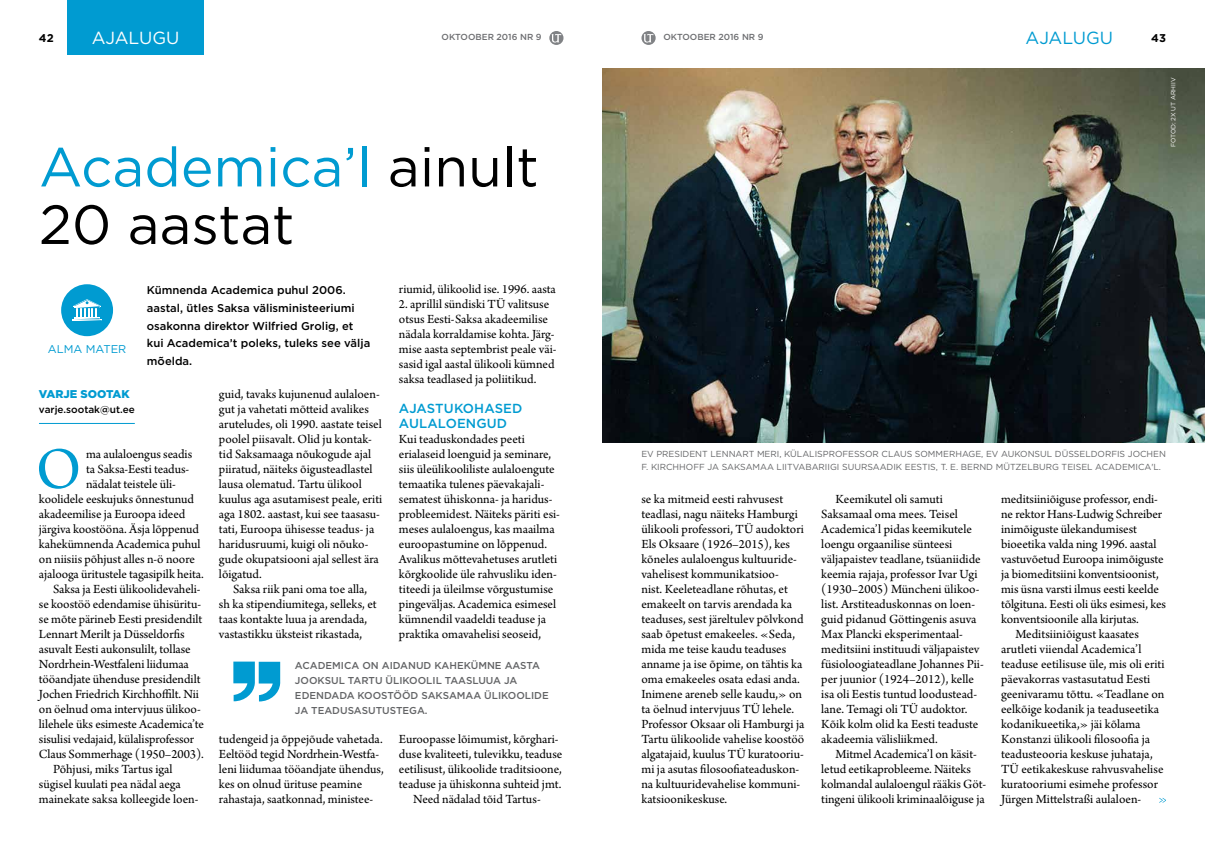
<style>
.page{position:relative;width:1205px;height:851px;background:#fff}
.page>*{position:absolute;margin:0;border:0;box-sizing:border-box;transform-origin:0 0}
.t1{font:61.62px "Arno Pro";color:#009bd1}
.t2{font:55px/57.5px "Gotham";color:#000}
.t3{font:17.5px "Gotham";color:#fff}
.t4{font:17.5px "Gotham";color:#009bd1}
.t5{font:13.12px/15px "Arno Pro";letter-spacing:-.005em;color:#000}
.t6{font:500 13.12px/15px "Gotham";letter-spacing:.01em;color:#009bd1}
.t7{font:500 11.25px/17.5px "Gotham";color:#000}
.t8{font:900 11.25px "Gotham";color:#009bd1}
.t9{font:11.25px "Gotham";color:#009bd1}
.t10{font:700 11.25px "Gotham";color:#000}
.t11{font:500 10px/15px "Gotham";color:#636466}
.t12{font:500 10px "Gotham";color:#000}
.t13{font:8.75px/12.5px "Gotham";color:#636466}
.t14{font:500 8.75px "Gotham";color:#6d6e71}
.t15{font:6.25px "Gotham";color:#fff}
.s1{color:#009bd1}
</style>
<div class="page">
<svg style="left:1159px;top:797px;width:7px;height:5px"></svg>
<hr style="left:39px;top:423px;width:96px;height:1px;background:#009bd1">
<svg style="left:233px;top:661px;width:47px;height:40px"></svg>
<img style="left:602px;top:68px;width:603px;height:374px">
<div style="left:61px;top:284px;width:52px;height:52px;background:#009bd1;border-radius:50%"></div>
<svg style="left:72px;top:299px;width:30px;height:22px"></svg>
<svg style="left:641px;top:31px;width:15px;height:14px"></svg>
<svg style="left:549px;top:31px;width:14px;height:14px"></svg>
<div style="left:67px;top:0;width:137px;height:54px;background:#009bd1"></div>
<p class="t10" style="left:39px;top:30px;width:16px">42</p>
<h3 class="t3" style="left:92px;top:26px;width:89px">AJALUGU</h3>
<p class="t14" style="left:441px;top:32px;width:102px">OKTOOBER 2016 NR 9</p>
<p class="t14" style="left:663px;top:32px;width:102px">OKTOOBER 2016 NR 9</p>
<h3 class="t4" style="left:1025px;top:26px;width:89px">AJALUGU</h3>
<p class="t10" style="left:1151px;top:30px;width:16px">43</p>
<h2 class="t2" style="left:39px;top:137px;width:501px"><span class="s1">Academica’l</span> ainult<br>20 aastat</h2>
<p class="t5" style="left:399px;top:282px;width:158px">riumid, ülikoolid ise. 1996. aasta</p>
<p class="t5" style="left:399px;top:297px;width:159px">2. aprillil sündiski TÜ valitsuse otsus Eesti-Saksa akadeemilise nädala korraldamise kohta. Järg&shy;mise aasta septembrist peale väi&shy;sasid igal aastal ülikooli kümned saksa teadlased ja poliitikud.</p>
<p class="t6" style="left:399px;top:400px;width:125px">AJASTUKOHASED<br>AULALOENGUD</p>
<p class="t5" style="left:399px;top:432px;width:163px">Kui teaduskondades peeti erialaseid loenguid ja seminare, siis üleülikooliliste aulaloengute temaatika tulenes päevakajali&shy;sematest ühiskonna- ja haridus&shy;probleemidest. Näiteks päriti esi&shy;meses aulaloengus, kas maailma euroopastumine on lõppenud.<br>Avalikus mõttevahetuses arutleti kõrgkoolide üle rahvusliku iden&shy;titeedi ja üleilmse võrgustumise pingeväljas. Academica esimesel kümnendil vaadeldi teaduse ja praktika omavahelisi seoseid,</p>
<p class="t7" style="left:147px;top:281px;width:225px">Kümnenda Academica puhul 2006. aastal, ütles Saksa välisministeeriumi osakonna direktor Wilfried Grolig, et kui Academica’t poleks, tuleks see välja mõelda.</p>
<p class="t9" style="left:48px;top:341px;width:80px">ALMA MATER</p>
<p class="t5" style="left:219px;top:387px;width:165px">guid, tavaks kujunenud aulaloen&shy;gut ja vahetati mõtteid avalikes aruteludes, oli 1990. aastate teisel poolel piisavalt. Olid ju kontak&shy;tid Saksamaaga nõukogude ajal piiratud, näiteks õigusteadlastel lausa olematud. Tartu ülikool kuulus aga asutamisest peale, eriti aga 1802. aastast, kui see taasasu&shy;tati, Euroopa ühisesse teadus- ja haridusruumi, kuigi oli nõuko&shy;gude okupatsiooni ajal sellest ära lõigatud.</p>
<p class="t5" style="left:219px;top:582px;width:159px;text-indent:14px">Saksa riik pani oma toe alla, sh ka stipendiumitega, selleks, et taas kontakte luua ja arendada, vastastikku üksteist rikastada,</p>
<p class="t8" style="left:39px;top:386px;width:92px">VARJE SOOTAK</p>
<p class="t12" style="left:39px;top:402px;width:97px">varje.sootak@ut.ee</p>
<h1 class="t1" style="left:36px;top:434px;width:48px">O</h1>
<p class="t5" style="left:86px;top:447px;width:108px">ma aulaloengus seadis</p>
<p class="t5" style="left:86px;top:462px;width:105px">ta Saksa-Eesti teadus-</p>
<p class="t5" style="left:86px;top:477px;width:91px">nädalat teistele üli-</p>
<p class="t5" style="left:39px;top:492px;width:157px">koolidele eeskujuks õnnestunud</p>
<p class="t5" style="left:39px;top:507px;width:148px">akadeemilise ja Euroopa ideed</p>
<p class="t5" style="left:39px;top:522px;width:162px">järgiva koostööna. Äsja lõppenud</p>
<p class="t5" style="left:39px;top:537px;width:163px">kahekümnenda Academica puhul</p>
<p class="t5" style="left:39px;top:552px;width:157px">on niisiis põhjust alles n-ö noore</p>
<p class="t5" style="left:39px;top:567px;width:166px">ajalooga üritustele tagasipilk heita.</p>
<p class="t5" style="left:53px;top:582px;width:149px">Saksa ja Eesti ülikoolidevaheli-</p>
<p class="t5" style="left:39px;top:597px;width:164px">se koostöö edendamise ühisüritu-</p>
<p class="t5" style="left:39px;top:612px;width:165px">se mõte pärineb Eesti presidendilt</p>
<p class="t5" style="left:39px;top:627px;width:147px">Lennart Merilt ja Düsseldorfis</p>
<p class="t5" style="left:39px;top:642px;width:153px">asuvalt Eesti aukonsulilt, tollase</p>
<p class="t5" style="left:39px;top:657px;width:151px">Nordrhein-Westfaleni liidumaa</p>
<p class="t5" style="left:39px;top:672px;width:163px">tööandjate ühenduse presidendilt</p>
<p class="t5" style="left:39px;top:687px;width:162px">Jochen Friedrich Kirchhoffilt. Nii</p>
<p class="t5" style="left:39px;top:702px;width:163px">on öelnud oma intervjuus ülikoo-</p>
<p class="t5" style="left:39px;top:717px;width:166px">lilehele üks esimeste Academica’te</p>
<p class="t5" style="left:39px;top:732px;width:157px">sisulisi vedajaid, külalisprofessor</p>
<p class="t5" style="left:39px;top:747px;width:166px">Claus Sommerhage (1950–2003).</p>
<p class="t5" style="left:53px;top:762px;width:121px">Põhjusi, miks Tartus igal</p>
<p class="t5" style="left:39px;top:777px;width:143px">sügisel kuulati pea nädal aega</p>
<p class="t5" style="left:39px;top:792px;width:161px">mainekate saksa kolleegide loen-</p>
<p class="t11" style="left:295px;top:657px;width:255px">ACADEMICA ON AIDANUD KAHEKÜMNE AASTA JOOKSUL TARTU ÜLIKOOLIL TAASLUUA JA EDENDADA KOOSTÖÖD SAKSAMAA ÜLIKOOLIDE JA TEADUSASUTUSTEGA.</p>
<p class="t5" style="left:219px;top:732px;width:166px">tudengeid ja õppejõude vahetada.<br>Eeltööd tegid Nordrhein-Westfa&shy;leni liidumaa tööandjate ühendus, kes on olnud ürituse peamine rahastaja, saatkonnad, ministee-</p>
<p class="t5" style="left:399px;top:732px;width:165px;text-align:center">Euroopasse lõimumist, kõrghari&shy;duse kvaliteeti, tulevikku, teaduse eetilisust, ülikoolide traditsioone, teaduse ja ühiskonna suhteid jmt.<br>Need nädalad tõid Tartus-</p>
<p class="t15" style="left:1169px;top:147px;width:71px;rotate:-90deg">FOTOD: 2X UT ARHIIV</p>
<p class="t13" style="left:641px;top:447px;width:526px">EV PRESIDENT LENNART MERI, KÜLALISPROFESSOR CLAUS SOMMERHAGE, EV AUKONSUL DÜSSELDORFIS JOCHEN<br>F. KIRCHHOFF JA SAKSAMAA LIITVABARIIGI SUURSAADIK EESTIS, T. E. BERND MÜTZELBURG TEISEL ACADEMICA'L.</p>
<p class="t5" style="left:641px;top:492px;width:164px">se ka mitmeid eesti rahvusest teadlasi, nagu näiteks Hamburgi ülikooli professori, TÜ audoktori<br>Els Oksaare (1926–2015), kes kõneles aulaloengus kultuuride&shy;vahelisest kommunikatsioo-<br>nist. Keeleteadlane rõhutas, et emakeelt on tarvis arendada ka teaduses, sest järeltulev põlvkond saab õpetust emakeeles. «Seda, mida me teise kaudu teaduses anname ja ise õpime, on tähtis ka oma emakeeles osata edasi anda.<br>Inimene areneb selle kaudu,» on ta öelnud intervjuus TÜ lehele.<br>Professor Oksaar oli Hamburgi ja<br>Tartu ülikoolide vahelise koostöö algatajaid, kuulus TÜ kuratooriu&shy;mi ja asutas filosoofiateaduskon&shy;na kultuuridevahelise kommuni&shy;katsioonikeskuse.</p>
<p class="t5" style="left:821px;top:492px;width:164px;text-indent:14px">Keemikutel oli samuti<br>Saksamaal oma mees. Teisel<br>Academica’l pidas keemikutele loengu orgaanilise sünteesi väljapaistev teadlane, tsüaniidide keemia rajaja, professor Ivar Ugi (1930–2005) Müncheni ülikoo&shy;list. Arstiteaduskonnas on loen&shy;guid pidanud Göttingenis asuva<br>Max Plancki eksperimentaal&shy;meditsiini instituudi väljapaistev füsioloogiateadlane Johannes Pii&shy;per juunior (1924–2012), kelle isa oli Eestis tuntud loodustead&shy;lane. Temagi oli TÜ audoktor.<br>Kõik kolm olid ka Eesti teaduste akadeemia välisliikmed.</p>
<p class="t5" style="left:821px;top:747px;width:166px;text-indent:14px">Mitmel Academica’l on käsit&shy;letud eetikaprobleeme. Näiteks kolmandal aulaloengul rääkis Göt&shy;tingeni ülikooli kriminaalõiguse ja</p>
<p class="t5" style="left:1001px;top:492px;width:158px">meditsiiniõiguse professor, endi-</p>
<p class="t5" style="left:1001px;top:507px;width:163px">ne rektor Hans-Ludwig Schreiber</p>
<p class="t5" style="left:1001px;top:522px;width:137px">inimõiguste ülekandumisest</p>
<p class="t5" style="left:1001px;top:537px;width:157px">bioeetika valda ning 1996. aastal</p>
<p class="t5" style="left:1001px;top:552px;width:164px">vastuvõetud Euroopa inimõiguste</p>
<p class="t5" style="left:1001px;top:567px;width:159px">ja biomeditsiini konventsioonist,</p>
<p class="t5" style="left:1001px;top:582px;width:159px">mis üsna varsti ilmus eesti keelde</p>
<p class="t5" style="left:1001px;top:597px;width:166px">tõlgituna. Eesti oli üks esimesi, kes</p>
<p class="t5" style="left:1001px;top:612px;width:139px">konventsioonile alla kirjutas.</p>
<p class="t5" style="left:1015px;top:627px;width:125px">Meditsiiniõigust kaasates</p>
<p class="t5" style="left:1001px;top:642px;width:142px">arutleti viiendal Academica’l</p>
<p class="t5" style="left:1001px;top:657px;width:165px">teaduse eetilisuse üle, mis oli eriti</p>
<p class="t5" style="left:1001px;top:672px;width:151px">päevakorras vastasutatud Eesti</p>
<p class="t5" style="left:1001px;top:687px;width:165px">geenivaramu tõttu. «Teadlane on</p>
<p class="t5" style="left:1001px;top:702px;width:160px">eelkõige kodanik ja teaduseetika</p>
<p class="t5" style="left:1001px;top:717px;width:141px">kodanikueetika,» jäi kõlama</p>
<p class="t5" style="left:1001px;top:732px;width:151px">Konstanzi ülikooli filosoofia ja</p>
<p class="t5" style="left:1001px;top:747px;width:153px">teadusteooria keskuse juhataja,</p>
<p class="t5" style="left:1001px;top:762px;width:164px">TÜ eetikakeskuse rahvusvahelise</p>
<p class="t5" style="left:1001px;top:777px;width:158px">kuratooriumi esimehe professor</p>
<p class="t5" style="left:1001px;top:792px;width:142px">Jürgen Mittelstraßi aulaloen-</p>
</div>
